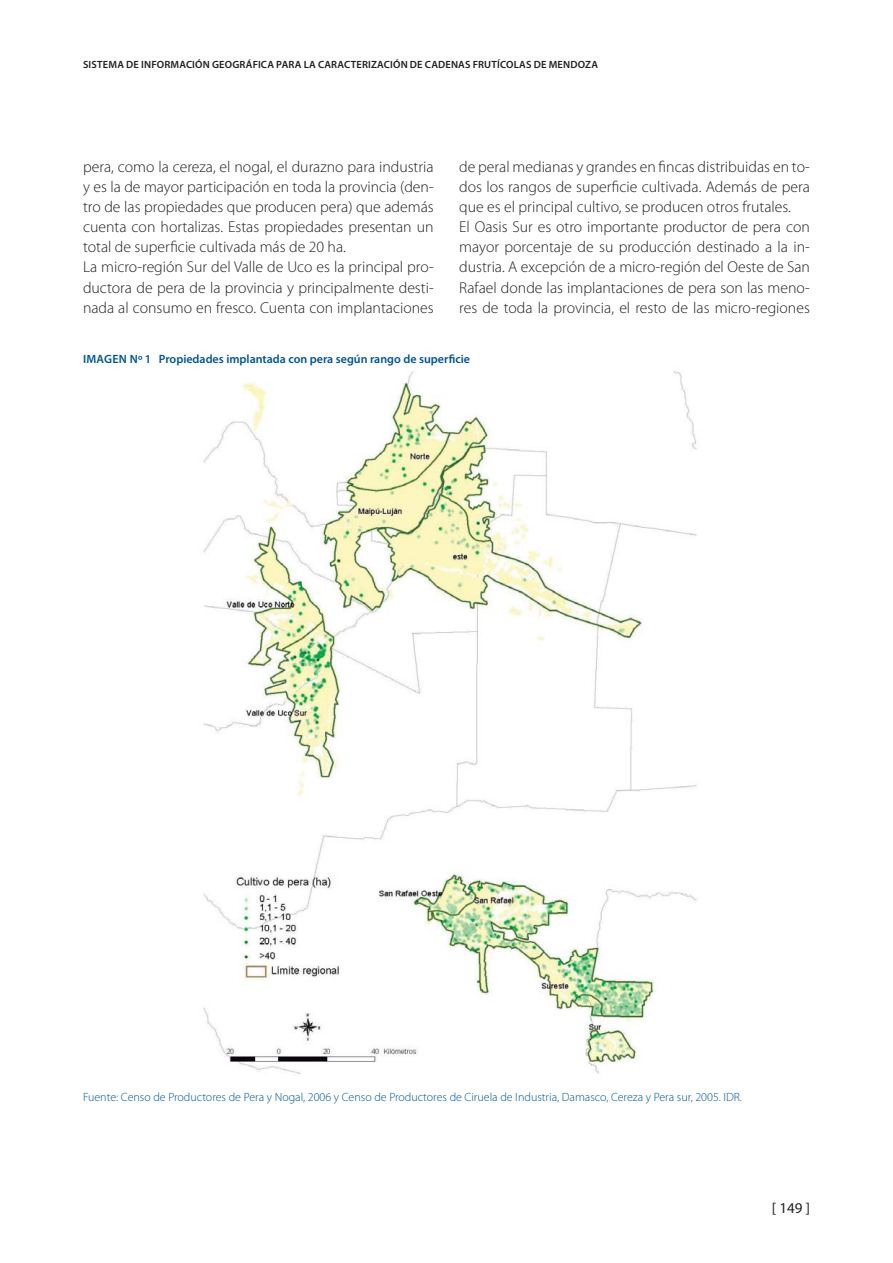
<style>
.page{position:relative;width:893px;height:1263px;background:#fff}
.page>*{position:absolute;margin:0;border:0;box-sizing:border-box;transform-origin:0 0}
.t1{font:300 15.75px/20.1px "Myriad Pro";color:#231f20}
.t2{font:15px "Myriad Pro";color:#231f20}
.t3{font:300 12px "Myriad Pro";color:#00539b}
.t4{font:600 12px "Myriad Pro";color:#00539b}
.t5{font:600 10.5px "Myriad Pro";letter-spacing:.02em;color:#231f20}
</style>
<div class="page">
<img style="left:203px;top:371px;width:494px;height:703px">
<p class="t5" style="left:83px;top:61px;width:516px">SISTEMA DE INFORMACIÓN GEOGRÁFICA PARA LA CARACTERIZACIÓN DE CADENAS FRUTÍCOLAS DE MENDOZA</p>
<p class="t1" style="left:83px;top:158px;width:352px">pera, como la cereza, el nogal, el durazno para industria y es la de mayor participación en toda la provincia (den&shy;tro de las propiedades que producen pera) que además cuenta con hortalizas. Estas propiedades presentan un total de superficie cultivada más de 20 ha.<br>La micro-región Sur del Valle de Uco es la principal pro&shy;ductora de pera de la provincia y principalmente desti&shy;nada al consumo en fresco. Cuenta con implantaciones</p>
<p class="t1" style="left:459px;top:158px;width:352px">de peral medianas y grandes en fincas distribuidas en to&shy;dos los rangos de superficie cultivada. Además de pera que es el principal cultivo, se producen otros frutales.<br>El Oasis Sur es otro importante productor de pera con mayor porcentaje de su producción destinado a la in&shy;dustria. A excepción de a micro-región del Oeste de San Rafael donde las implantaciones de pera son las meno&shy;res de toda la provincia, el resto de las micro-regiones</p>
<p class="t4" style="left:83px;top:354px;width:388px">IMAGEN Nº 1 Propiedades implantada con pera según rango de superficie</p>
<p class="t3" style="left:83px;top:1093px;width:660px">Fuente: Censo de Productores de Pera y Nogal, 2006 y Censo de Productores de Ciruela de Industria, Damasco, Cereza y Pera sur, 2005. IDR.</p>
<p class="t2" style="left:772px;top:1202px;width:39px">[ 149 ]</p>
</div>
